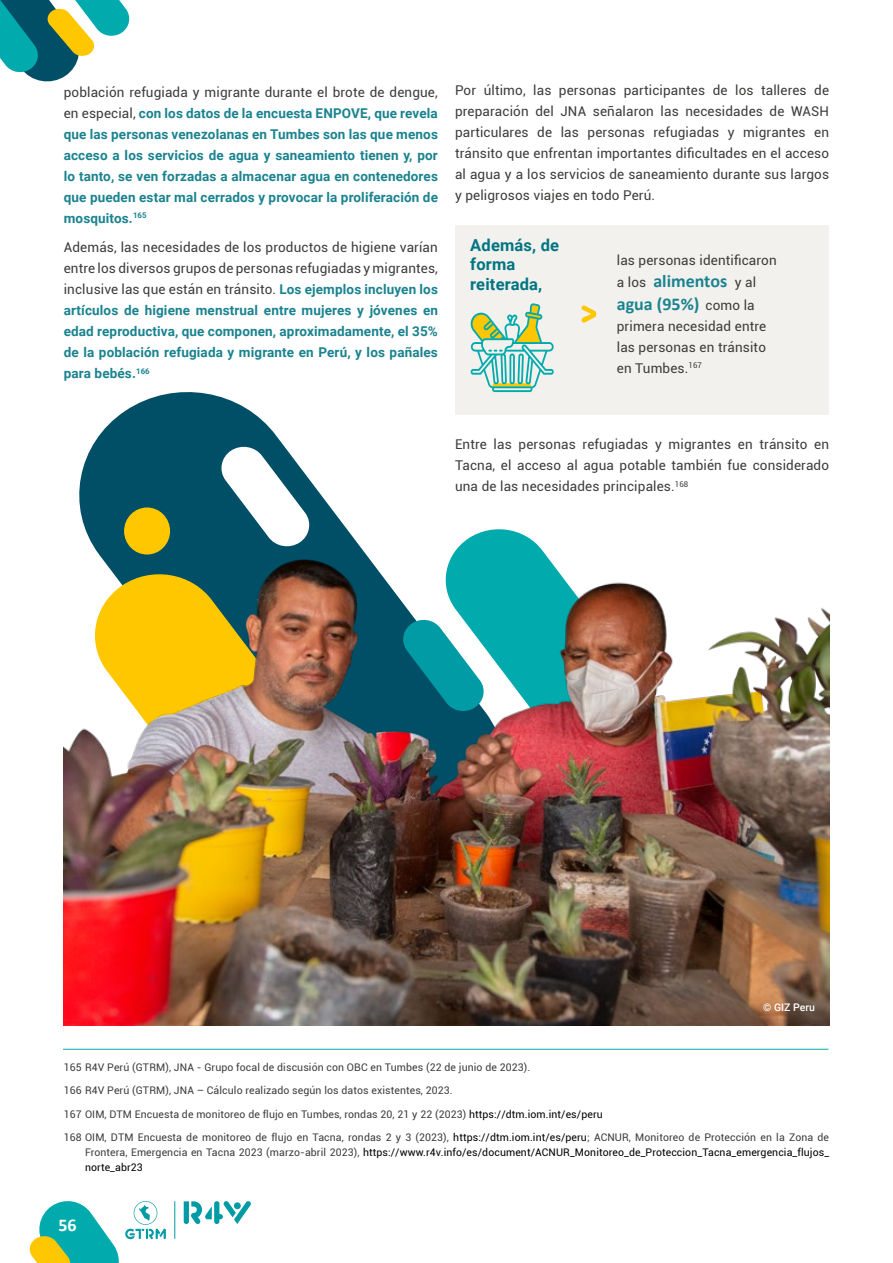
<style>
.page{position:relative;width:893px;height:1263px;background:#fff}
.page>*{position:absolute;margin:0;border:0;box-sizing:border-box;transform-origin:0 0}
.t1{font:700 18px/22.5px "Calibri";color:#1a838f}
.t2{font:700 18px "Calibri";color:#fff}
.t3{font:700 16.5px/19.5px "Roboto";letter-spacing:.01em;color:#007582}
.t4{font:700 13.5px/21px "Roboto";letter-spacing:.01em;color:#1a838f;text-align:justify}
.t5{font:13.5px/21px "Roboto";letter-spacing:.01em;color:#3c3c3b;text-align:justify}
.t6{font:10.5px/15px "Roboto";letter-spacing:.01em;color:#3c3c3b;text-align:justify}
.t7{font:500 10.5px "Roboto";color:#fff}
.s1{font-weight:400;color:#3c3c3b}
.s2{font-family:"Roboto";font-weight:400;font-size:13.5px;color:#3c3c3b}
.s3{color:#000}
</style>
<div class="page">
<div style="left:455px;top:225px;width:374px;height:189px;background:#f2f1ed"></div>
<hr style="left:64px;top:1025px;width:765px;height:1px;background:#00aaad">
<svg style="left:581px;top:306px;width:15px;height:17px"></svg>
<svg style="left:470px;top:303px;width:84px;height:89px"></svg>
<svg style="left:79px;top:378px;width:441px;height:182px"></svg>
<svg style="left:438px;top:522px;width:112px;height:38px"></svg>
<svg style="left:218px;top:444px;width:94px;height:105px"></svg>
<div style="left:124px;top:507px;width:46px;height:47px;background:#ffc700;border-radius:50%"></div>
<img style="left:64px;top:560px;width:765px;height:465px">
<svg style="left:400px;top:617px;width:86px;height:97px"></svg>
<hr style="left:63px;top:1049px;width:765px;height:1px;background:#00aaad">
<svg style="left:0;top:0;width:130px;height:82px"></svg>
<svg style="left:29px;top:1201px;width:137px;height:62px"></svg>
<svg style="left:184px;top:1201px;width:67px;height:23px"></svg>
<hr style="left:174px;top:1201px;width:1px;height:38px;background:#009ba4">
<p class="t4" style="left:64px;top:81px;width:376px"><span class="s1">población refugiada y migrante durante el brote de dengue, en especial,</span> con los datos de la encuesta ENPOVE, que revela que las personas venezolanas en Tumbes son las que menos acceso a los servicios de agua y saneamiento tienen y, por lo tanto, se ven forzadas a almacenar agua en contenedores que pueden estar mal cerrados y provocar la proliferación de mosquitos.<sup>165</sup></p>
<p class="t4" style="left:64px;top:236px;width:376px"><span class="s1">Además, las necesidades de los productos de higiene varían entre los diversos grupos de personas refugiadas y migrantes, inclusive las que están en tránsito.</span> Los ejemplos incluyen los artículos de higiene menstrual entre mujeres y jóvenes en edad reproductiva, que componen, aproximadamente, el 35% de la población refugiada y migrante en Perú, y los pañales para bebés.<sup>166</sup></p>
<p class="t5" style="left:455px;top:79px;width:376px">Por último, las personas participantes de los talleres de preparación del JNA señalaron las necesidades de WASH particulares de las personas refugiadas y migrantes en tránsito que enfrentan importantes dificultades en el acceso al agua y a los servicios de saneamiento durante sus largos y peligrosos viajes en todo Perú.</p>
<p class="t3" style="left:470px;top:235px;width:90px">Además, de forma reiterada,</p>
<p class="t5" style="left:617px;top:249px;width:161px">las personas identificaron</p>
<h1 class="t1" style="left:617px;top:270px;width:141px"><span class="s2">a los</span> alimentos <span class="s2">y al </span>agua (95%) <span class="s2">como la</span></h1>
<p class="t5" style="left:617px;top:315px;width:151px">primera necesidad entre las personas en tránsito en Tumbes.<sup>167</sup></p>
<p class="t5" style="left:455px;top:433px;width:376px">Entre las personas refugiadas y migrantes en tránsito en Tacna, el acceso al agua potable también fue considerado una de las necesidades principales.<sup>168</sup></p>
<p class="t7" style="left:763px;top:1000px;width:53px">© GIZ Peru</p>
<p class="t6" style="left:64px;top:1059px;width:468px">165 R4V Perú (GTRM), JNA - Grupo focal de discusión con OBC en Tumbes (22 de junio de 2023).</p>
<p class="t6" style="left:64px;top:1082px;width:390px">166 R4V Perú (GTRM), JNA – Cálculo realizado según los datos existentes, 2023.</p>
<p class="t6" style="left:64px;top:1106px;width:540px">167 OIM, DTM Encuesta de monitoreo de flujo en Tumbes, rondas 20, 21 y 22 (2023) <span class="s3">https://dtm.iom.int/es/peru</span></p>
<p class="t6" style="left:85px;top:1129px;width:746px;text-indent:-21px">168 OIM, DTM Encuesta de monitoreo de flujo en Tacna, rondas 2 y 3 (2023), <span class="s3">https://dtm.iom.int/es/peru</span>; ACNUR, Monitoreo de Protección en la Zona de Frontera, Emergencia en Tacna 2023 (marzo-abril 2023), <span class="s3">https://www.r4v.info/es/document/ACNUR_Monitoreo_de_Proteccion_Tacna_emergencia_flujos_ norte_abr23</span></p>
<h1 class="t2" style="left:58px;top:1212px;width:20px">56</h1>
</div>
